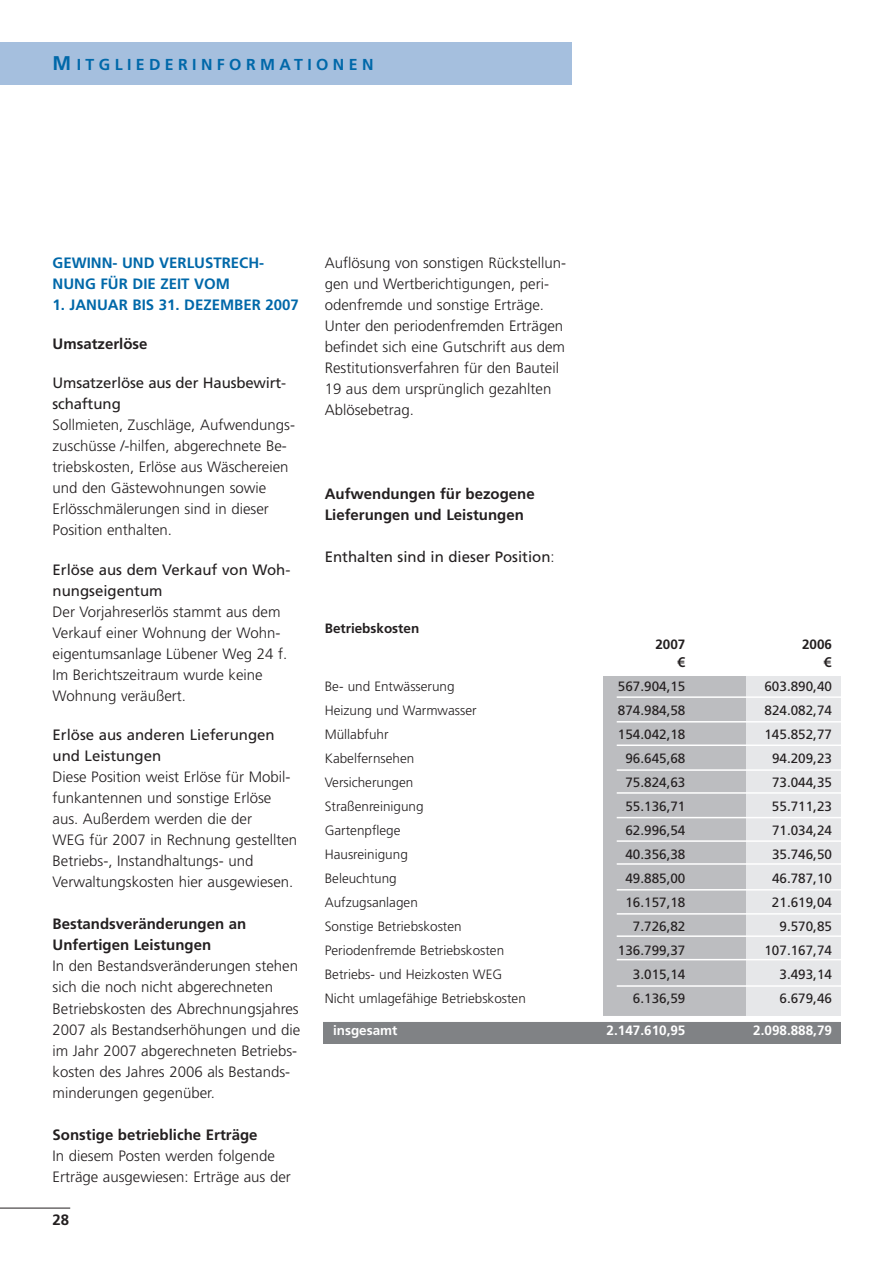
<style>
.page{position:relative;width:893px;height:1263px;background:#fff}
.page>*{position:absolute;margin:0;border:0;box-sizing:border-box;transform-origin:0 0}
.t1{font:700 15.9px "Frutiger";letter-spacing:.28em;color:#0068a9}
.t2{font:300 15px/21px "Frutiger";color:#231f20}
.t3{font:15px/21px "Frutiger";color:#231f20}
.t4{font:700 15px/21px "Frutiger";color:#231f20}
.t5{font:700 15px/21px "Frutiger";color:#0068a9}
.t6{font:600 15px "Myriad Pro";color:#231f20}
.t7{font:13.5px "Frutiger";color:#231f20}
.t8{font:300 13.5px "Frutiger";color:#231f20}
.t9{font:700 13.5px "Frutiger";color:#fff}
.t10{font:700 13.5px "Frutiger";color:#231f20}
.s1{font-size:19.8px}
.s2{font-weight:300}
</style>
<div class="page">
<hr style="left:0;top:1208px;width:70px;height:1px;background:#231f20">
<div style="left:0;top:43px;width:572px;height:42px;background:#a5bfde"></div>
<div style="left:738px;top:676px;width:103px;height:345px;background:#e6e7e9"></div>
<div style="left:603px;top:676px;width:142px;height:342px;background:#bcbdc0"></div>
<div style="left:323px;top:1020px;width:518px;height:24px;background:#808285"></div>
<hr style="left:617px;top:696px;width:241px;height:2px;background:#fff">
<hr style="left:617px;top:721px;width:241px;height:1px;background:#fff">
<hr style="left:617px;top:744px;width:241px;height:2px;background:#fff">
<hr style="left:617px;top:769px;width:241px;height:2px;background:#fff">
<hr style="left:617px;top:792px;width:241px;height:2px;background:#fff">
<hr style="left:617px;top:817px;width:241px;height:1px;background:#fff">
<hr style="left:617px;top:840px;width:241px;height:2px;background:#fff">
<hr style="left:617px;top:863px;width:241px;height:2px;background:#fff">
<hr style="left:617px;top:889px;width:241px;height:1px;background:#fff">
<hr style="left:617px;top:913px;width:241px;height:2px;background:#fff">
<hr style="left:617px;top:935px;width:241px;height:2px;background:#fff">
<hr style="left:617px;top:959px;width:241px;height:1px;background:#fff">
<hr style="left:617px;top:985px;width:241px;height:2px;background:#fff">
<div style="left:313px;top:1016px;width:545px;height:6px;background:#fff"></div>
<p class="t1" style="left:53px;top:58px;width:322px"><span class="s1">M</span>ITGLIEDERINFORMATIONEN</p>
<p class="t5" style="left:53px;top:253px;width:213px">GEWINN- UND VERLUSTRECH-<br>NUNG FÜR DIE ZEIT VOM</p>
<p class="t5" style="left:53px;top:295px;width:248px">1. JANUAR BIS 31. DEZEMBER 2007</p>
<p class="t4" style="left:53px;top:334px;width:97px">Umsatzerlöse</p>
<p class="t3" style="left:53px;top:373px;width:235px">Umsatzerlöse aus der Hausbewirt&shy;schaftung</p>
<p class="t2" style="left:53px;top:415px;width:244px">Sollmieten, Zuschläge, Aufwendungs&shy;zuschüsse /-hilfen, abgerechnete Be&shy;triebskosten, Erlöse aus Wäschereien und den Gästewohnungen sowie Erlösschmälerungen sind in dieser Position enthalten.</p>
<p class="t3" style="left:53px;top:561px;width:239px">Erlöse aus dem Verkauf von Woh&shy;nungseigentum</p>
<p class="t2" style="left:53px;top:603px;width:236px">Der Vorjahreserlös stammt aus dem<br>Verkauf einer Wohnung der Wohn&shy;eigentumsanlage Lübener Weg 24 f.<br>Im Berichtszeitraum wurde keine<br>Wohnung veräußert.</p>
<p class="t3" style="left:53px;top:726px;width:224px">Erlöse aus anderen Lieferungen und Leistungen</p>
<p class="t2" style="left:53px;top:768px;width:246px">Diese Position weist Erlöse für Mobil&shy;funkantennen und sonstige Erlöse aus. Außerdem werden die der<br>WEG für 2007 in Rechnung gestellten Betriebs-, Instandhaltungs- und Verwaltungskosten hier ausgewiesen.</p>
<p class="t4" style="left:53px;top:915px;width:195px">Bestandsveränderungen an<br>Unfertigen Leistungen</p>
<p class="t2" style="left:53px;top:957px;width:249px">In den Bestandsveränderungen stehen sich die noch nicht abgerechneten Betriebskosten des Abrechnungsjahres 2007 als Bestandserhöhungen und die im Jahr 2007 abgerechneten Betriebs&shy;kosten des Jahres 2006 als Bestands&shy;minderungen gegenüber.</p>
<p class="t4" style="left:53px;top:1125px;width:207px">Sonstige betriebliche Erträge</p>
<p class="t2" style="left:53px;top:1146px;width:240px">In diesem Posten werden folgende<br>Erträge ausgewiesen: Erträge aus der</p>
<p class="t4" style="left:53px;top:1210px;width:18px">28</p>
<p class="t2" style="left:325px;top:253px;width:243px">Auflösung von sonstigen Rückstellun&shy;gen und Wertberichtigungen, peri&shy;odenfremde und sonstige Erträge.<br>Unter den periodenfremden Erträgen befindet sich eine Gutschrift aus dem Restitutionsverfahren für den Bauteil 19 aus dem ursprünglich gezahlten Ablösebetrag.</p>
<p class="t4" style="left:325px;top:484px;width:212px">Aufwendungen für bezogene<br>Lieferungen und Leistungen</p>
<p class="t3" style="left:325px;top:547px;width:232px">Enthalten sind in dieser Position<span class="s2">:</span></p>
<p class="t10" style="left:325px;top:623px;width:96px">Betriebskosten</p>
<p class="t10" style="left:655px;top:639px;width:32px">2007</p>
<p class="t10" style="left:802px;top:639px;width:32px">2006</p>
<p class="t6" style="left:677px;top:656px;width:10px">€</p>
<p class="t6" style="left:824px;top:656px;width:10px">€</p>
<p class="t8" style="left:325px;top:681px;width:131px">Be- und Entwässerung</p>
<p class="t7" style="left:618px;top:681px;width:69px">567.904,15</p>
<p class="t7" style="left:764px;top:681px;width:69px">603.890,40</p>
<p class="t8" style="left:325px;top:705px;width:153px">Heizung und Warmwasser</p>
<p class="t7" style="left:618px;top:705px;width:69px">874.984,58</p>
<p class="t7" style="left:764px;top:705px;width:69px">824.082,74</p>
<p class="t8" style="left:325px;top:729px;width:65px">Müllabfuhr</p>
<p class="t7" style="left:618px;top:729px;width:69px">154.042,18</p>
<p class="t7" style="left:764px;top:729px;width:69px">145.852,77</p>
<p class="t8" style="left:325px;top:753px;width:91px">Kabelfernsehen</p>
<p class="t7" style="left:625px;top:753px;width:62px">96.645,68</p>
<p class="t7" style="left:772px;top:753px;width:62px">94.209,23</p>
<p class="t8" style="left:325px;top:777px;width:90px">Versicherungen</p>
<p class="t7" style="left:625px;top:777px;width:62px">75.824,63</p>
<p class="t7" style="left:772px;top:777px;width:62px">73.044,35</p>
<p class="t8" style="left:325px;top:801px;width:100px">Straßenreinigung</p>
<p class="t7" style="left:625px;top:801px;width:62px">55.136,71</p>
<p class="t7" style="left:772px;top:801px;width:62px">55.711,23</p>
<p class="t8" style="left:325px;top:825px;width:77px">Gartenpflege</p>
<p class="t7" style="left:625px;top:825px;width:62px">62.996,54</p>
<p class="t7" style="left:772px;top:825px;width:62px">71.034,24</p>
<p class="t8" style="left:325px;top:849px;width:85px">Hausreinigung</p>
<p class="t7" style="left:625px;top:849px;width:62px">40.356,38</p>
<p class="t7" style="left:772px;top:849px;width:62px">35.746,50</p>
<p class="t8" style="left:325px;top:873px;width:74px">Beleuchtung</p>
<p class="t7" style="left:625px;top:873px;width:62px">49.885,00</p>
<p class="t7" style="left:772px;top:873px;width:62px">46.787,10</p>
<p class="t8" style="left:325px;top:897px;width:95px">Aufzugsanlagen</p>
<p class="t7" style="left:625px;top:897px;width:62px">16.157,18</p>
<p class="t7" style="left:772px;top:897px;width:62px">21.619,04</p>
<p class="t8" style="left:325px;top:921px;width:138px">Sonstige Betriebskosten</p>
<p class="t7" style="left:633px;top:921px;width:54px">7.726,82</p>
<p class="t7" style="left:779px;top:921px;width:54px">9.570,85</p>
<p class="t8" style="left:325px;top:945px;width:181px">Periodenfremde Betriebskosten</p>
<p class="t7" style="left:618px;top:945px;width:69px">136.799,37</p>
<p class="t7" style="left:764px;top:945px;width:69px">107.167,74</p>
<p class="t8" style="left:325px;top:969px;width:179px">Betriebs- und Heizkosten WEG</p>
<p class="t7" style="left:633px;top:969px;width:54px">3.015,14</p>
<p class="t7" style="left:779px;top:969px;width:54px">3.493,14</p>
<p class="t8" style="left:325px;top:993px;width:203px">Nicht umlagefähige Betriebskosten</p>
<p class="t7" style="left:633px;top:993px;width:54px">6.136,59</p>
<p class="t7" style="left:779px;top:993px;width:54px">6.679,46</p>
<p class="t9" style="left:333px;top:1025px;width:66px">insgesamt</p>
<p class="t9" style="left:607px;top:1025px;width:80px">2.147.610,95</p>
<p class="t9" style="left:753px;top:1025px;width:80px">2.098.888,79</p>
</div>
